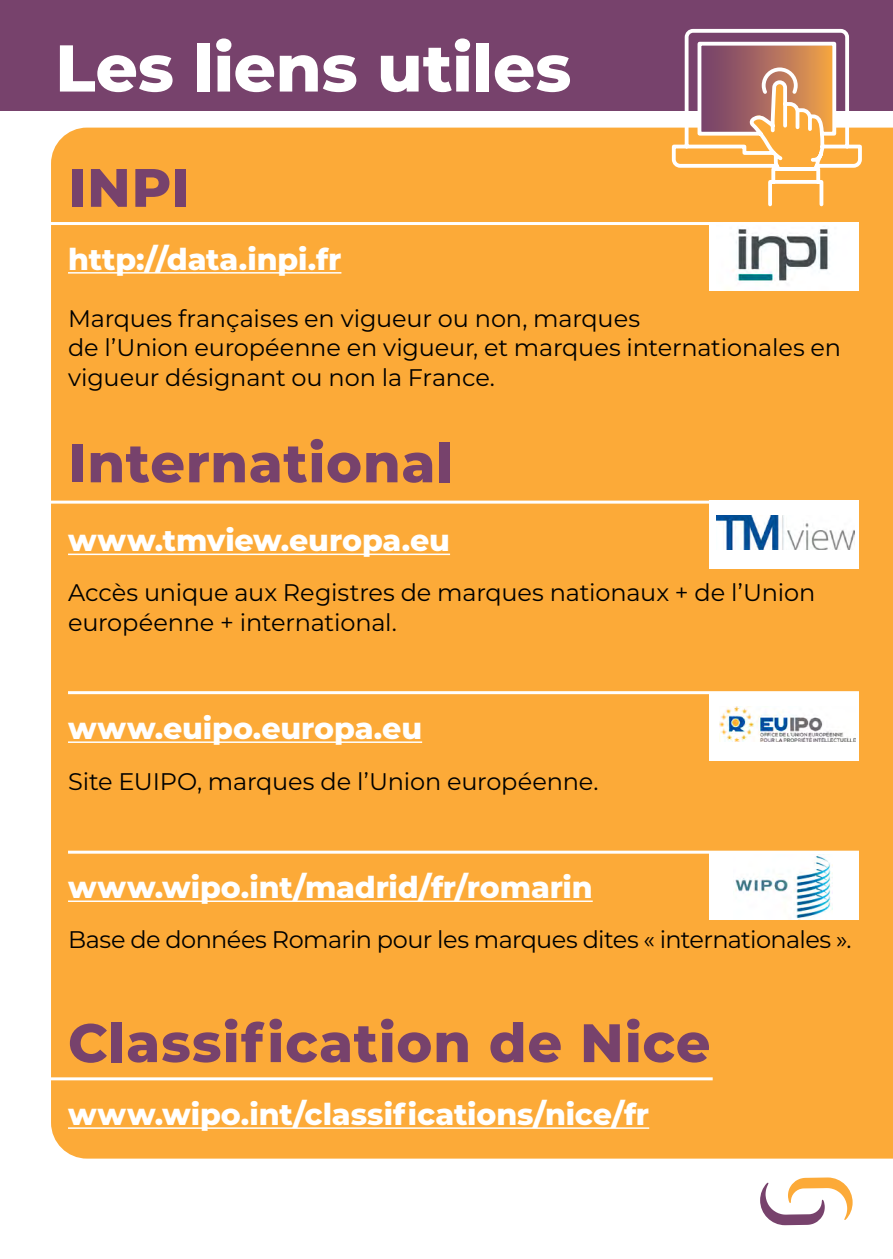
<style>
.page{position:relative;width:893px;height:1259px;background:#fff}
.page>*{position:absolute;margin:0;border:0;box-sizing:border-box;transform-origin:0 0}
.t1{font:800 66px "Montserrat";letter-spacing:-.005em;color:#fff}
.t2{font:800 54px "Montserrat";letter-spacing:.015em;color:#77426c}
.t3{font:800 30px "Montserrat";letter-spacing:-.005em;color:#fff}
.t4{font:24px/29.4px "Montserrat";letter-spacing:-.01em;color:#000}
</style>
<div class="page">
<div style="left:51px;top:128px;width:842px;height:1030px;background:#fcaa38"></div>
<hr style="left:68px;top:272px;width:273px;height:2px;background:#fff">
<hr style="left:68px;top:553px;width:382px;height:2px;background:#fff">
<hr style="left:68px;top:741px;width:354px;height:2px;background:#fff">
<hr style="left:68px;top:900px;width:525px;height:2px;background:#fff">
<hr style="left:68px;top:1127px;width:581px;height:2px;background:#fff">
<div style="left:709px;top:222px;width:150px;height:68px;background:#fff"></div>
<img style="left:732px;top:229px;width:98px;height:52px">
<hr style="left:0;top:222px;width:859px;height:3px;background:#fff">
<div style="left:709px;top:500px;width:150px;height:68px;background:#fff"></div>
<img style="left:717px;top:515px;width:137px;height:35px">
<hr style="left:0;top:500px;width:859px;height:3px;background:#fff">
<div style="left:709px;top:692px;width:150px;height:68px;background:#fff"></div>
<img style="left:720px;top:707px;width:135px;height:34px">
<hr style="left:68px;top:691px;width:791px;height:3px;background:#fff">
<div style="left:709px;top:852px;width:150px;height:68px;background:#fff"></div>
<img style="left:735px;top:854px;width:96px;height:66px">
<hr style="left:68px;top:850px;width:791px;height:3px;background:#fff">
<hr style="left:0;top:1077px;width:713px;height:3px;background:#fff">
<svg style="left:760px;top:1177px;width:93px;height:48px"></svg>
<div style="left:0;top:0;width:893px;height:111px;background:#77426c"></div>
<svg style="left:670px;top:28px;width:194px;height:180px"></svg>
<h1 class="t1" style="left:55px;top:20px;width:518px">Les liens utiles</h1>
<h2 class="t2" style="left:68px;top:148px;width:123px">INPI</h2>
<p class="t3" style="left:68px;top:237px;width:275px">http://data.inpi.fr</p>
<p class="t4" style="left:68px;top:303px;width:775px">Marques françaises en vigueur ou non, marques<br>de l’Union européenne en vigueur, et marques internationales en vigueur désignant ou non la France.</p>
<h2 class="t2" style="left:68px;top:423px;width:387px">International</h2>
<p class="t3" style="left:68px;top:519px;width:383px">www.tmview.europa.eu</p>
<p class="t4" style="left:68px;top:577px;width:749px">Accès unique aux Registres de marques nationaux + de l’Union européenne + international.</p>
<p class="t3" style="left:68px;top:706px;width:356px">www.euipo.europa.eu</p>
<p class="t4" style="left:68px;top:766px;width:532px">Site EUIPO, marques de l’Union européenne.</p>
<p class="t3" style="left:68px;top:865px;width:526px">www.wipo.int/madrid/fr/romarin</p>
<p class="t4" style="left:68px;top:924px;width:785px">Base de données Romarin pour les marques dites « internationales ».</p>
<h2 class="t2" style="left:68px;top:1003px;width:644px">Classification de Nice</h2>
<p class="t3" style="left:68px;top:1092px;width:583px">www.wipo.int/classifications/nice/fr</p>
</div>
